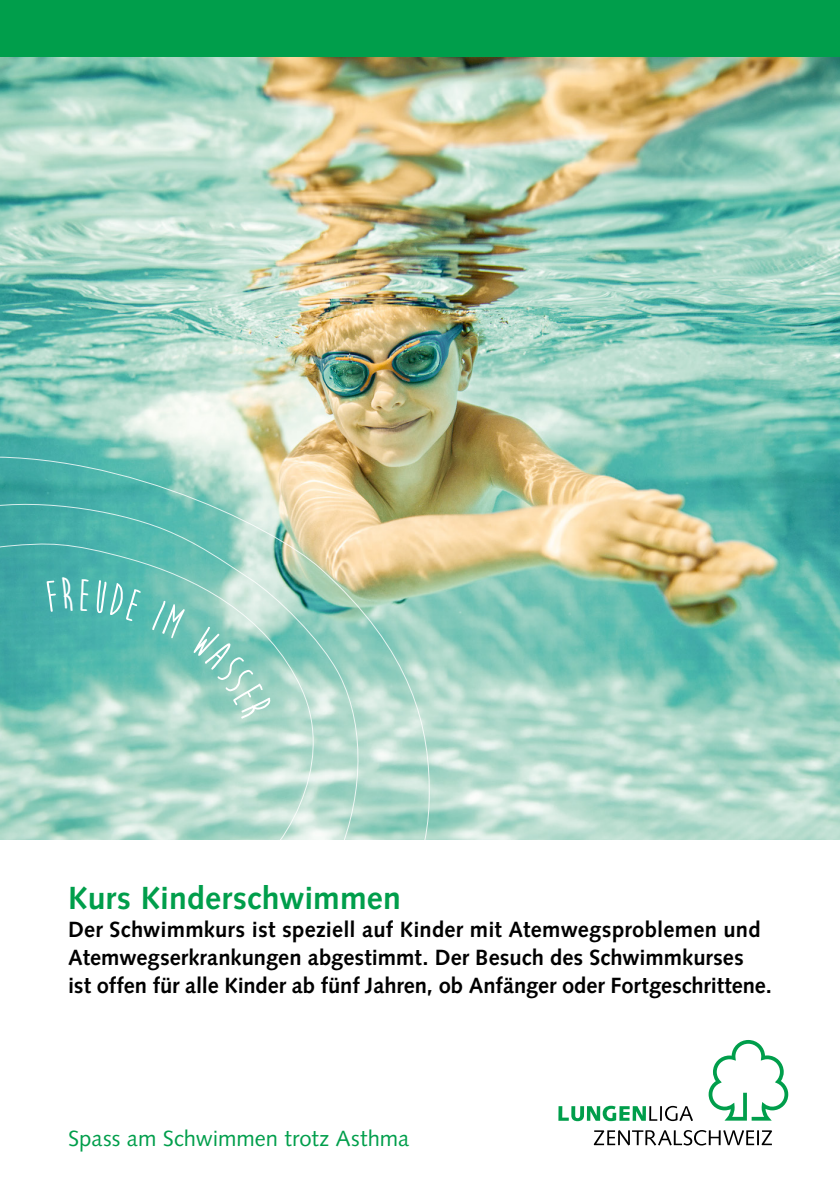
<style>
.page{position:relative;width:840px;height:1191px;background:#fff}
.page>*{position:absolute;margin:0;border:0;box-sizing:border-box;transform-origin:0 0}
.t1{font:700 32px "Syntax LT Std";letter-spacing:.005em;color:#009e4b}
.t2{font:700 22px/28px "Syntax LT Std";letter-spacing:.005em;color:#000}
.t3{font:22px "Syntax LT Std";letter-spacing:.005em;color:#009e4b}
</style>
<div class="page">
<img style="left:0;top:57px;width:839px;height:782px">
<svg style="left:0;top:438px;width:431px;height:402px;background:#a2cab2"></svg>
<svg style="left:0;top:541px;width:337px;height:299px;background:#93cec1"></svg>
<div style="left:0;top:0;width:839px;height:57px;background:#009e4b"></div>
<svg style="left:708px;top:1040px;width:79px;height:80px"></svg>
<svg style="left:558px;top:1105px;width:134px;height:16px"></svg>
<svg style="left:593px;top:1130px;width:178px;height:15px"></svg>
<svg style="left:46px;top:576px;width:27px;height:36px"></svg>
<div style="left:79px;top:579px;width:63px;height:42px;background:#4cb7ae"></div>
<svg style="left:152px;top:600px;width:121px;height:119px;background:#8fcec0"></svg>
<h1 class="t1" style="left:68px;top:879px;width:334px">Kurs Kinderschwimmen</h1>
<p class="t2" style="left:68px;top:915px;width:704px">Der Schwimmkurs ist speziell auf Kinder mit Atemwegsproblemen und<br>Atemwegserkrankungen abgestimmt. Der Besuch des Schwimmkurses ist offen für alle Kinder ab fünf Jahren, ob Anfänger oder Fortgeschrittene.</p>
<p class="t3" style="left:68px;top:1125px;width:342px">Spass am Schwimmen trotz Asthma</p>
</div>
